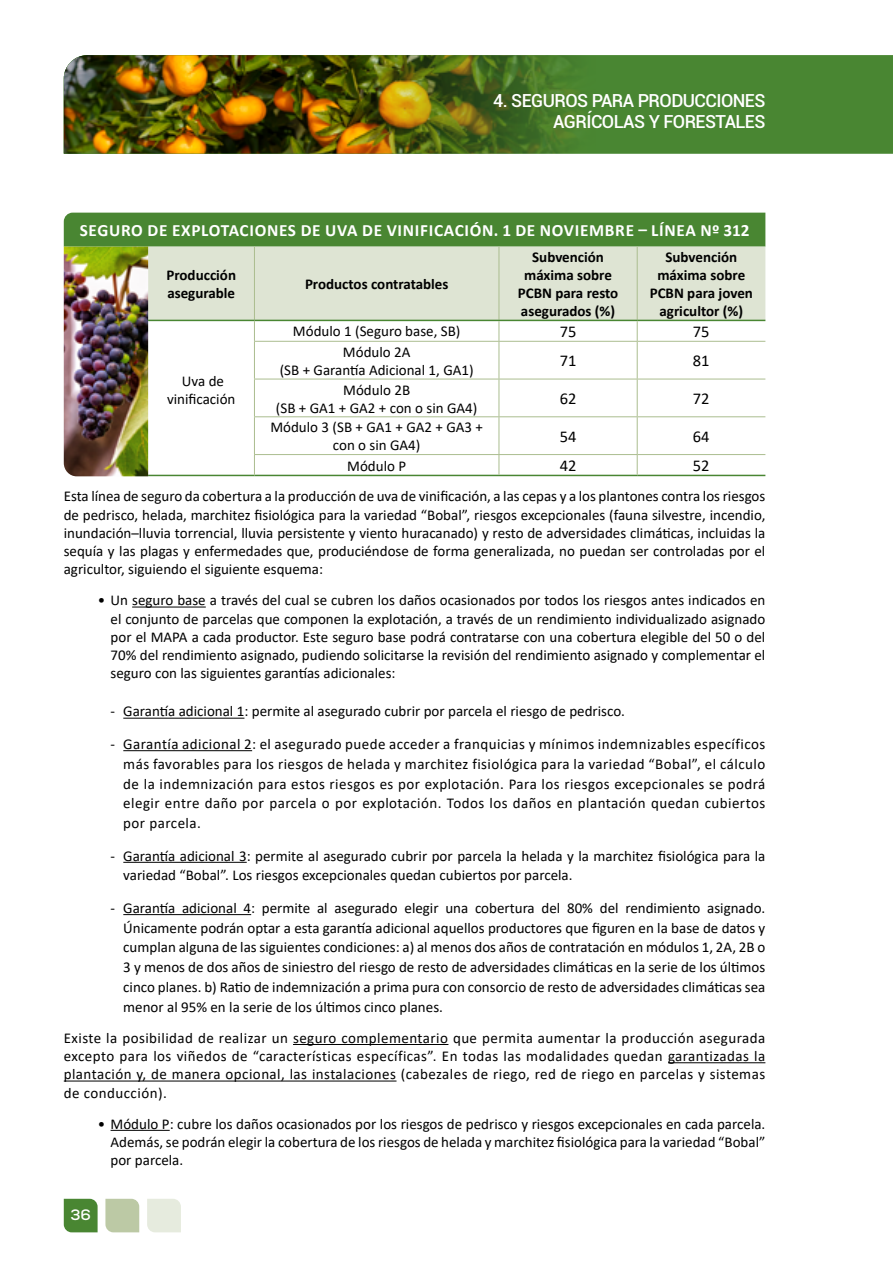
<style>
.page{position:relative;width:893px;height:1263px;background:#fff}
.page>*{position:absolute;margin:0;border:0;box-sizing:border-box;transform-origin:0 0}
.t1{font:500 18px/21px "Roboto";letter-spacing:-.03em;color:#fff;text-align:right}
.t2{font:700 17.25px "Calibri";letter-spacing:.04em;color:#fff}
.t3{font:16.5px "Calibri";color:#000}
.t4{font:15px/18.3px "Calibri";color:#000;text-align:justify}
.t5{font:700 15px/18px "Calibri";color:#000;text-align:center}
.t6{font:700 15px "Nexa";color:#fff}
</style>
<div class="page">
<svg style="left:64px;top:1199px;width:34px;height:33px"></svg>
<svg style="left:105px;top:1199px;width:34px;height:33px"></svg>
<svg style="left:147px;top:1199px;width:34px;height:33px"></svg>
<hr style="left:132px;top:606px;width:74px;height:1px;background:#000">
<hr style="left:123px;top:718px;width:121px;height:1px;background:#000">
<hr style="left:123px;top:750px;width:129px;height:1px;background:#000">
<hr style="left:123px;top:862px;width:124px;height:1px;background:#000">
<hr style="left:123px;top:914px;width:128px;height:1px;background:#000">
<hr style="left:293px;top:1044px;width:155px;height:1px;background:#000">
<hr style="left:668px;top:1062px;width:97px;height:1px;background:#000">
<hr style="left:64px;top:1080px;width:332px;height:1px;background:#000">
<hr style="left:111px;top:1130px;width:59px;height:1px;background:#000">
<hr style="left:148px;top:475px;width:106px;height:1px;background:#498632">
<hr style="left:254px;top:475px;width:245px;height:1px;background:#498632">
<hr style="left:499px;top:475px;width:138px;height:1px;background:#498632">
<hr style="left:637px;top:475px;width:128px;height:1px;background:#498632">
<svg style="left:64px;top:213px;width:701px;height:128px;background:#b6cba9"></svg>
<hr style="left:254px;top:341px;width:245px;height:1px;background:#abbd8f">
<hr style="left:254px;top:342px;width:1px;height:37px;background:#abbd8f">
<hr style="left:499px;top:341px;width:138px;height:1px;background:#abbd8f">
<hr style="left:499px;top:342px;width:1px;height:37px;background:#abbd8f">
<hr style="left:637px;top:341px;width:128px;height:1px;background:#abbd8f">
<hr style="left:637px;top:342px;width:1px;height:37px;background:#abbd8f">
<hr style="left:254px;top:379px;width:245px;height:1px;background:#abbd8f">
<hr style="left:254px;top:379px;width:1px;height:37px;background:#abbd8f">
<hr style="left:499px;top:379px;width:138px;height:1px;background:#abbd8f">
<hr style="left:499px;top:379px;width:1px;height:37px;background:#abbd8f">
<hr style="left:637px;top:379px;width:128px;height:1px;background:#abbd8f">
<hr style="left:637px;top:379px;width:1px;height:37px;background:#abbd8f">
<hr style="left:254px;top:416px;width:245px;height:1px;background:#abbd8f">
<hr style="left:254px;top:417px;width:1px;height:37px;background:#abbd8f">
<hr style="left:499px;top:416px;width:138px;height:1px;background:#abbd8f">
<hr style="left:499px;top:417px;width:1px;height:37px;background:#abbd8f">
<hr style="left:637px;top:416px;width:128px;height:1px;background:#abbd8f">
<hr style="left:637px;top:417px;width:1px;height:37px;background:#abbd8f">
<hr style="left:254px;top:454px;width:245px;height:1px;background:#abbd8f">
<svg style="left:254px;top:455px;width:1px;height:20px"></svg>
<hr style="left:499px;top:454px;width:138px;height:1px;background:#abbd8f">
<svg style="left:499px;top:455px;width:1px;height:20px"></svg>
<hr style="left:637px;top:454px;width:128px;height:1px;background:#abbd8f">
<svg style="left:637px;top:455px;width:1px;height:20px"></svg>
<div style="left:861px;top:55px;width:32px;height:99px;background:#498632"></div>
<div style="left:595px;top:55px;width:266px;height:99px;background:#498632"></div>
<img style="left:64px;top:55px;width:531px;height:99px">
<img style="left:64px;top:247px;width:84px;height:229px">
<p class="t1" style="left:493px;top:89px;width:274px">4. SEGUROS PARA PRODUCCIONES<br>AGRÍCOLAS Y FORESTALES</p>
<p class="t2" style="left:80px;top:218px;width:671px">SEGURO DE EXPLOTACIONES DE UVA DE VINIFICACIÓN. 1 DE NOVIEMBRE – LÍNEA Nº 312</p>
<p class="t5" style="left:166px;top:266px;width:71px;text-align:left">Producción asegurable</p>
<p class="t5" style="left:305px;top:275px;width:145px">Productos contratables</p>
<p class="t5" style="left:518px;top:248px;width:102px">Subvención máxima sobre<br>PCBN para resto asegurados (%)</p>
<p class="t5" style="left:650px;top:248px;width:105px">Subvención máxima sobre<br>PCBN para joven agricultor (%)</p>
<p class="t4" style="left:293px;top:322px;width:169px">Módulo 1 (Seguro base, SB)</p>
<p class="t3" style="left:560px;top:320px;width:18px">75</p>
<p class="t3" style="left:693px;top:320px;width:18px">75</p>
<p class="t4" style="left:280px;top:342px;width:195px;text-align:center">Módulo 2A<br>(SB + Garantía Adicional 1, GA1)</p>
<p class="t3" style="left:560px;top:349px;width:18px">71</p>
<p class="t3" style="left:693px;top:349px;width:18px">81</p>
<p class="t4" style="left:276px;top:380px;width:203px;text-align:center">Módulo 2B<br>(SB + GA1 + GA2 + con o sin GA4)</p>
<p class="t3" style="left:560px;top:387px;width:18px">62</p>
<p class="t3" style="left:693px;top:387px;width:18px">72</p>
<p class="t4" style="left:270px;top:418px;width:214px;text-align:center">Módulo 3 (SB + GA1 + GA2 + GA3 + con o sin GA4)</p>
<p class="t3" style="left:560px;top:425px;width:18px">54</p>
<p class="t3" style="left:693px;top:425px;width:18px">64</p>
<p class="t4" style="left:347px;top:456px;width:60px">Módulo P</p>
<p class="t3" style="left:560px;top:454px;width:18px">42</p>
<p class="t3" style="left:693px;top:454px;width:18px">52</p>
<p class="t4" style="left:64px;top:487px;width:703px">Esta línea de seguro da cobertura a la producción de uva de vinificación, a las cepas y a los plantones contra los riesgos de pedrisco, helada, marchitez fisiológica para la variedad “Bobal”, riesgos excepcionales (fauna silvestre, incendio, inundación–lluvia torrencial, lluvia persistente y viento huracanado) y resto de adversidades climáticas, incluidas la sequía y las plagas y enfermedades que, produciéndose de forma generalizada, no puedan ser controladas por el agricultor, siguiendo el siguiente esquema:</p>
<p class="t4" style="left:111px;top:591px;width:656px;text-indent:-13px">• Un seguro base a través del cual se cubren los daños ocasionados por todos los riesgos antes indicados en el conjunto de parcelas que componen la explotación, a través de un rendimiento individualizado asignado por el MAPA a cada productor. Este seguro base podrá contratarse con una cobertura elegible del 50 o del 70% del rendimiento asignado, pudiendo solicitarse la revisión del rendimiento asignado y complementar el seguro con las siguientes garantías adicionales:</p>
<p class="t4" style="left:111px;top:702px;width:516px">- Garantía adicional 1: permite al asegurado cubrir por parcela el riesgo de pedrisco.</p>
<p class="t4" style="left:123px;top:734px;width:643px;line-height:19.8px;text-indent:-13px">- Garantía adicional 2: el asegurado puede acceder a franquicias y mínimos indemnizables específicos más favorables para los riesgos de helada y marchitez fisiológica para la variedad “Bobal”, el cálculo de la indemnización para estos riesgos es por explotación. Para los riesgos excepcionales se podrá elegir entre daño por parcela o por explotación. Todos los daños en plantación quedan cubiertos por parcela.</p>
<p class="t4" style="left:123px;top:845px;width:644px;line-height:19.8px;text-indent:-13px">- Garantía adicional 3: permite al asegurado cubrir por parcela la helada y la marchitez fisiológica para la variedad “Bobal”. Los riesgos excepcionales quedan cubiertos por parcela.</p>
<p class="t4" style="left:123px;top:898px;width:644px;line-height:19.8px;text-indent:-13px">- Garantía adicional 4: permite al asegurado elegir una cobertura del 80% del rendimiento asignado.<br>Únicamente podrán optar a esta garantía adicional aquellos productores que figuren en la base de datos y cumplan alguna de las siguientes condiciones: a) al menos dos años de contratación en módulos 1, 2A, 2B o 3 y menos de dos años de siniestro del riesgo de resto de adversidades climáticas en la serie de los últimos cinco planes. b) Ratio de indemnización a prima pura con consorcio de resto de adversidades climáticas sea menor al 95% en la serie de los últimos cinco planes.</p>
<p class="t4" style="left:64px;top:1028px;width:703px">Existe la posibilidad de realizar un seguro complementario que permita aumentar la producción asegurada excepto para los viñedos de “características específicas”. En todas las modalidades quedan garantizadas la plantación y, de manera opcional, las instalaciones (cabezales de riego, red de riego en parcelas y sistemas de conducción).</p>
<p class="t4" style="left:111px;top:1114px;width:656px;text-indent:-13px">• Módulo P: cubre los daños ocasionados por los riesgos de pedrisco y riesgos excepcionales en cada parcela.<br>Además, se podrán elegir la cobertura de los riesgos de helada y marchitez fisiológica para la variedad “Bobal” por parcela.</p>
<p class="t4" style="left:167px;top:371px;width:70px;text-align:center">Uva de vinificación</p>
<p class="t6" style="left:71px;top:1205px;width:22px">36</p>
</div>
